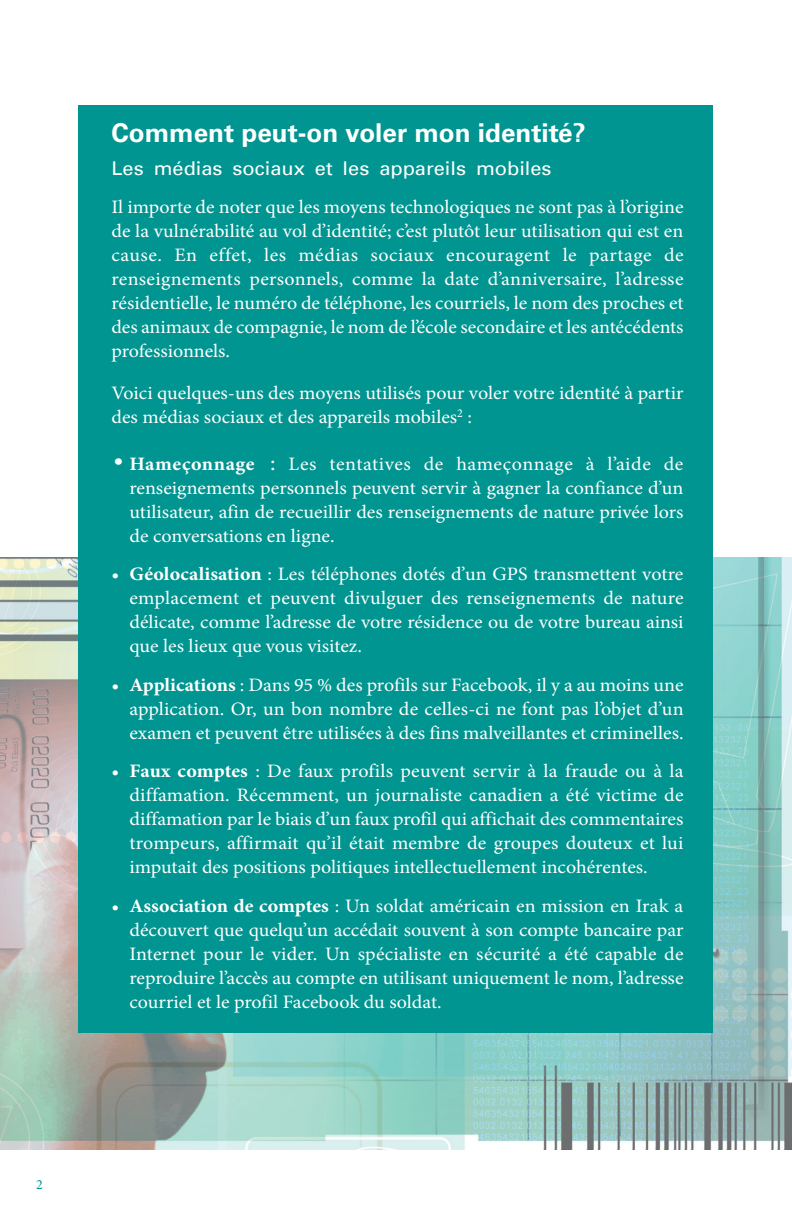
<style>
.page{position:relative;width:792px;height:1224px;background:#fff}
.page>*{position:absolute;margin:0;border:0;box-sizing:border-box;transform-origin:0 0}
.t1{font:700 26px "Univers LT Std";color:#fff}
.t2{font:19px/24px "Minion Pro";color:#fff;text-align:justify;scale:1.05 1}
.t3{font:19px "Univers";color:#fff;scale:1.05 1}
.t4{font:14px "Minion Pro";color:#009590}
.s1{font-family:"Humanist 531 BT Roman A";font-size:22.8px}
.s2{font-weight:700}
.s3{font-size:22.8px}
</style>
<div class="page">
<img style="left:0;top:557px;width:792px;height:592px">
<div style="left:78px;top:106px;width:635px;height:927px;background:#009590"></div>
<p class="t4" style="left:36px;top:1175px;width:8px">2</p>
<h1 class="t1" style="left:112px;top:117px;width:476px">Comment peut-on voler mon identité?</h1>
<p class="t3" style="left:112px;top:156px;width:421px">Les médias sociaux et les appareils mobiles</p>
<p class="t2" style="left:112px;top:195px;width:546px">Il importe de noter que les moyens technologiques ne sont pas à l’origine de la vulnérabilité au vol d’identité; c’est plutôt leur utilisation qui est en cause. En effet, les médias sociaux encouragent le partage de renseignements personnels, comme la date d’anniversaire, l’adresse résidentielle, le numéro de téléphone, les courriels, le nom des proches et des animaux de compagnie, le nom de l’école secondaire et les antécédents professionnels.</p>
<p class="t2" style="left:112px;top:381px;width:546px">Voici quelques-uns des moyens utilisés pour voler votre identité à partir des médias sociaux et des appareils mobiles<sup>2</sup> :</p>
<p class="t2" style="left:129px;top:452px;width:529px;text-indent:-18px"><span class="s1">•</span> <span class="s2">Hameçonnage</span> <span class="s3">:</span> Les tentatives de hameçonnage à l’aide de renseignements personnels peuvent servir à gagner la confiance d’un utilisateur, afin de recueillir des renseignements de nature privée lors de conversations en ligne.</p>
<p class="t2" style="left:129px;top:562px;width:529px;text-indent:-18px">• <span class="s2">Géolocalisation</span> : Les téléphones dotés d’un GPS transmettent votre emplacement et peuvent divulguer des renseignements de nature délicate, comme l’adresse de votre résidence ou de votre bureau ainsi que les lieux que vous visitez.</p>
<p class="t2" style="left:129px;top:673px;width:529px;text-indent:-18px">• <span class="s2">Applications</span> : Dans 95 % des profils sur Facebook, il y a au moins une application. Or, un bon nombre de celles-ci ne font pas l’objet d’un examen et peuvent être utilisées à des fins malveillantes et criminelles.</p>
<p class="t2" style="left:129px;top:759px;width:529px;text-indent:-18px">• <span class="s2">Faux comptes</span> : De faux profils peuvent servir à la fraude ou à la diffamation. Récemment, un journaliste canadien a été victime de diffamation par le biais d’un faux profil qui affichait des commentaires trompeurs, affirmait qu’il était membre de groupes douteux et lui imputait des positions politiques intellectuellement incohérentes.</p>
<p class="t2" style="left:129px;top:894px;width:529px;text-indent:-18px">• <span class="s2">Association de comptes</span> : Un soldat américain en mission en Irak a découvert que quelqu’un accédait souvent à son compte bancaire par Internet pour le vider. Un spécialiste en sécurité a été capable de reproduire l’accès au compte en utilisant uniquement le nom, l’adresse courriel et le profil Facebook du soldat.</p>
</div>
